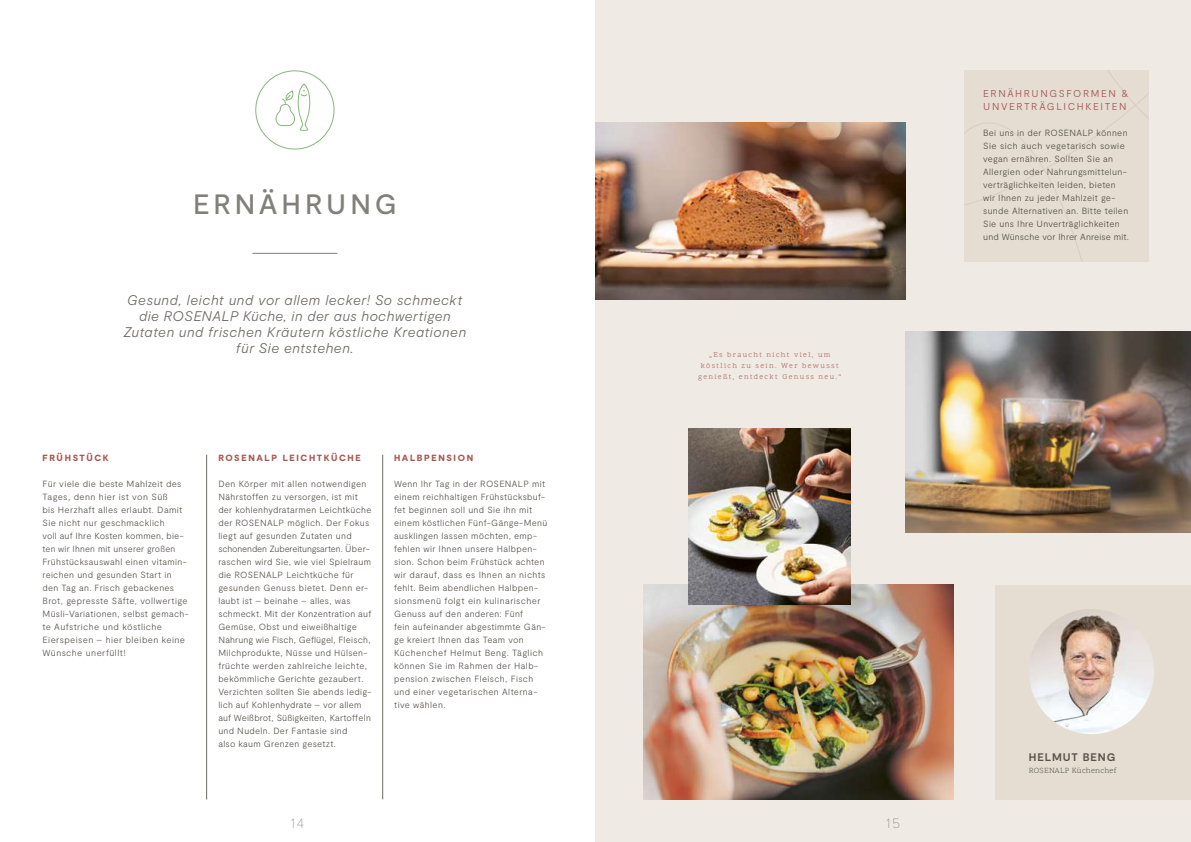
<style>
.page{position:relative;width:1191px;height:842px;background:#fff}
.page>*{position:absolute;margin:0;border:0;box-sizing:border-box;transform-origin:0 0}
.t1{font:500 28px "Moderat";letter-spacing:.135em;color:#81807a}
.t2{font:italic 300 14px/16px "Moderat";letter-spacing:.03em;color:#6c6a63;text-align:center}
.t3{font:100 14px "Proxima Nova A";color:#81807a}
.t4{font:700 11px "Moderat";letter-spacing:.085em;color:#57544b}
.t5{font:300 10px/13px "Moderat";letter-spacing:.16em;color:#a65652}
.t6{font:300 9px/13px "Moderat";letter-spacing:.035em;color:#57544b}
.t7{font:900 9px "Moderat";letter-spacing:.175em;color:#a65652}
.t8{font:8px "Scope One";letter-spacing:.025em;color:#57544b}
.t9{font:7.5px/11px "Scope One";letter-spacing:.18em;color:#a65652;text-align:center}
</style>
<div class="page">
<div style="left:595px;top:0;width:596px;height:842px;background:#efeae3"></div>
<div style="left:995px;top:585px;width:196px;height:214px;background:#e5ddd2"></div>
<img style="left:1028px;top:609px;width:126px;height:125px;border-radius:62px">
<img style="left:643px;top:585px;width:310px;height:214px">
<img style="left:595px;top:123px;width:310px;height:176px">
<img style="left:905px;top:331px;width:286px;height:202px">
<img style="left:689px;top:429px;width:161px;height:175px">
<div style="left:255px;top:71px;width:79px;height:78px;border:1px solid #87b67e;border-radius:50%"></div>
<svg style="left:275px;top:84px;width:35px;height:47px"></svg>
<hr style="left:252px;top:253px;width:85px;height:1px;background:#81807a">
<hr style="left:382px;top:455px;width:1px;height:344px;background:#6c6a63">
<hr style="left:206px;top:455px;width:1px;height:344px;background:#6c6a63">
<div style="left:964px;top:70px;width:184px;height:191px;background:#e5ddd2"></div>
<h1 class="t1" style="left:193px;top:188px;width:205px">ERNÄHRUNG</h1>
<h2 class="t2" style="left:123px;top:292px;width:344px">Gesund, leicht und vor allem lecker! So schmeckt die ROSENALP Küche, in der aus hochwertigen Zutaten und frischen Kräutern köstliche Kreationen für Sie entstehen.</h2>
<p class="t7" style="left:43px;top:453px;width:68px">FRÜHSTÜCK</p>
<p class="t6" style="left:43px;top:478px;width:148px">Für viele die beste Mahlzeit des<br>Tages, denn hier ist von Süß<br>bis Herzhaft alles erlaubt. Damit<br>Sie nicht nur geschmacklich<br>voll auf Ihre Kosten kommen, bie&shy;ten wir Ihnen mit unserer großen<br>Frühstücksauswahl einen vitamin&shy;reichen und gesunden Start in den Tag an. Frisch gebackenes<br>Brot, gepresste Säfte, vollwertige<br>Müsli-Variationen, selbst gemach&shy;te Aufstriche und köstliche<br>Eierspeisen – hier bleiben keine<br>Wünsche unerfüllt!</p>
<p class="t7" style="left:218px;top:453px;width:144px">ROSENALP LEICHTKÜCHE</p>
<p class="t6" style="left:218px;top:478px;width:155px">Den Körper mit allen notwendigen Nährstoffen zu versorgen, ist mit der kohlenhydratarmen Leichtküche der ROSENALP möglich. Der Fokus liegt auf gesunden Zutaten und schonenden Zubereitungsarten. Über&shy;raschen wird Sie, wie viel Spielraum die ROSENALP Leichtküche für gesunden Genuss bietet. Denn er&shy;laubt ist – beinahe – alles, was schmeckt. Mit der Konzentration auf Gemüse, Obst und eiweißhaltige Nahrung wie Fisch, Geflügel, Fleisch, Milchprodukte, Nüsse und Hülsen&shy;früchte werden zahlreiche leichte, bekömmliche Gerichte gezaubert.<br>Verzichten sollten Sie abends ledig&shy;lich auf Kohlenhydrate – vor allem auf Weißbrot, Süßigkeiten, Kartoffeln und Nudeln. Der Fantasie sind<br>also kaum Grenzen gesetzt.</p>
<p class="t7" style="left:394px;top:453px;width:81px">HALBPENSION</p>
<p class="t6" style="left:394px;top:478px;width:155px">Wenn Ihr Tag in der ROSENALP mit einem reichhaltigen Frühstücksbuf&shy;fet beginnen soll und Sie ihn mit einem köstlichen Fünf-Gänge-Menü ausklingen lassen möchten, emp&shy;fehlen wir Ihnen unsere Halbpen&shy;sion. Schon beim Frühstück achten wir darauf, dass es Ihnen an nichts fehlt. Beim abendlichen Halbpen&shy;sionsmenü folgt ein kulinarischer<br>Genuss auf den anderen: Fünf<br>fein aufeinander abgestimmte Gän&shy;ge kreiert Ihnen das Team von<br>Küchenchef Helmut Beng. Täglich können Sie im Rahmen der Halb&shy;pension zwischen Fleisch, Fisch und einer vegetarischen Alterna&shy;tive wählen.</p>
<p class="t9" style="left:698px;top:349px;width:145px">„Es braucht nicht viel, um -köstlich zu sein. Wer bewusst -genießt, entdeckt Genuss neu.“</p>
<h2 class="t3" style="left:291px;top:812px;width:14px">14</h2>
<h2 class="t3" style="left:886px;top:812px;width:15px">15</h2>
<p class="t5" style="left:983px;top:87px;width:146px">ERNÄHRUNGSFORMEN &amp;<br>UNVERTRÄGLICHKEITEN</p>
<p class="t6" style="left:983px;top:127px;width:147px">Bei uns in der ROSENALP können Sie sich auch vegetarisch sowie vegan ernähren. Sollten Sie an Allergien oder Nahrungsmittelun&shy;verträglichkeiten leiden, bieten wir Ihnen zu jeder Mahlzeit ge&shy;sunde Alternativen an. Bitte teilen Sie uns Ihre Unverträglichkeiten und Wünsche vor Ihrer Anreise mit.</p>
<p class="t4" style="left:1028px;top:751px;width:88px">HELMUT BENG</p>
<p class="t8" style="left:1028px;top:766px;width:89px">ROSENALP Küchenchef</p>
</div>
